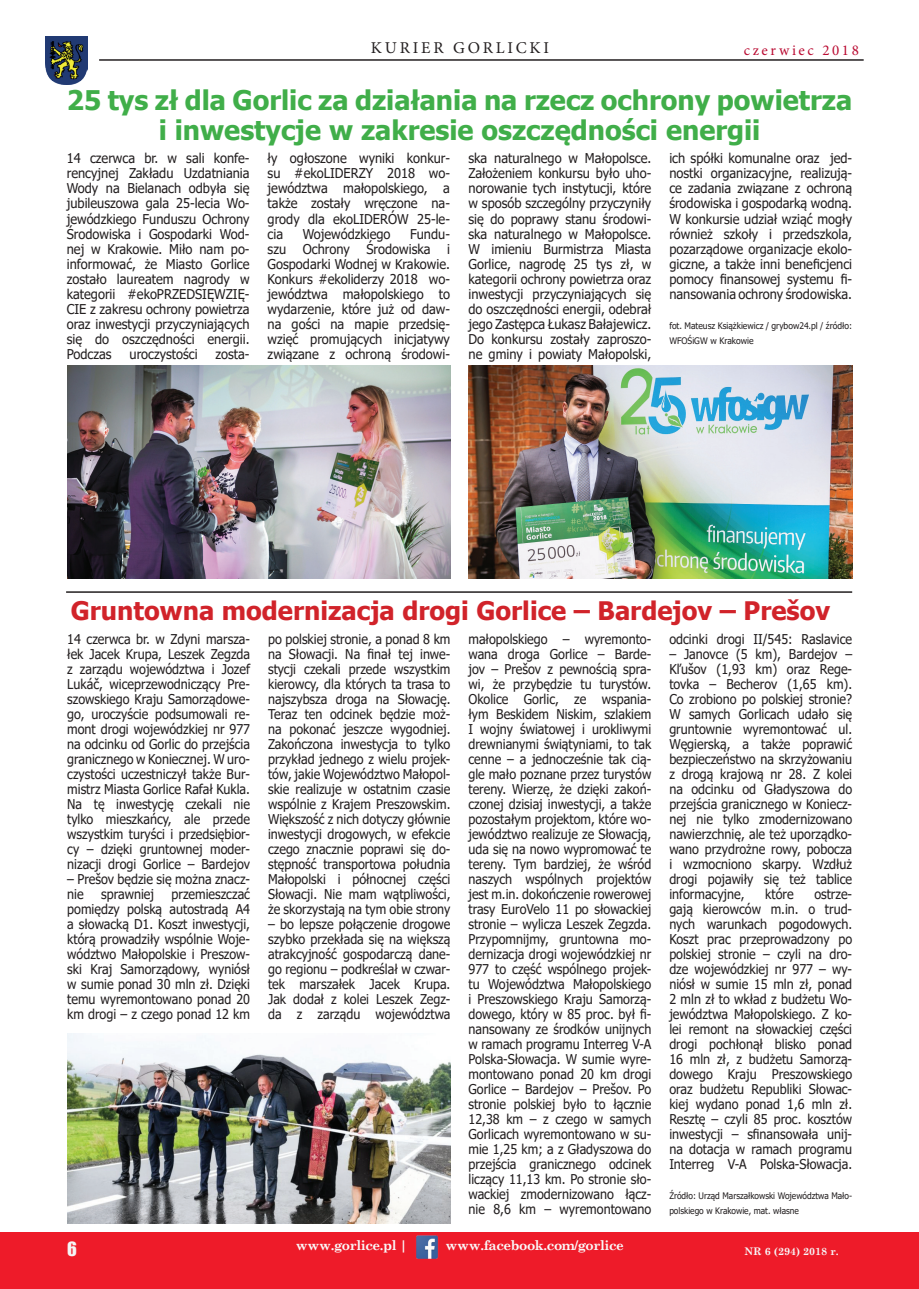
<style>
.page{position:relative;width:919px;height:1289px;background:#fff}
.page>*{position:absolute;margin:0;border:0;box-sizing:border-box;transform-origin:0 0}
.t1{font:700 27px/30px "Tahoma";color:#40ae49;text-align:center}
.t2{font:700 25.5px "Tahoma";color:#d1232a}
.t3{font:18px "Impact";color:#f5f5f6}
.t4{font:16.5px "Minion Pro";letter-spacing:.17em;color:#231f20}
.t5{font:15px "Minion Pro";letter-spacing:.17em;color:#ba0b32}
.t6{font:13.5px/15px "Tahoma";color:#231f20;text-align:justify;scale:.93 1}
.t7{font:13.5px/15px "Tahoma";color:#231f20;text-align:justify;scale:.95 1}
.t8{font:700 13.5px "Century Schoolbook";letter-spacing:-.03em;color:#fafafa}
.t9{font:700 10.5px "Century Schoolbook";color:#f7f7f8}
.t10{font:9px/15px "Tahoma";color:#231f20;scale:.93 1}
.t11{font:9px/15px "Tahoma";color:#231f20;scale:.95 1}
</style>
<div class="page">
<img style="left:45px;top:37px;width:42px;height:48px">
<hr style="left:99px;top:59px;width:764px;height:2px;background:#231f20">
<div style="left:0;top:1232px;width:918px;height:56px;background:#ee1b29"></div>
<img style="left:416px;top:1235px;width:22px;height:24px">
<img style="left:67px;top:366px;width:383px;height:212px">
<img style="left:469px;top:366px;width:383px;height:212px">
<hr style="left:66px;top:591px;width:786px;height:2px;background:#231f20">
<img style="left:67px;top:1033px;width:383px;height:189px">
<p class="t4" style="left:371px;top:36px;width:179px">KURIER GORLICKI</p>
<p class="t5" style="left:743px;top:40px;width:116px">czerwiec 2018</p>
<h1 class="t1" style="left:67px;top:86px;width:786px">25 tys zł dla Gorlic za działania na rzecz ochrony powietrza i inwestycje w zakresie oszczędności energii</h1>
<p class="t7" style="left:67px;top:152px;width:194px">14 czerwca br. w sali konfe&shy;rencyjnej Zakładu Uzdatniania Wody na Bielanach odbyła się jubileuszowa gala 25-lecia Wo&shy;jewódzkiego Funduszu Ochrony Środowiska i Gospodarki Wod&shy;nej w Krakowie. Miło nam po&shy;informować, że Miasto Gorlice zostało laureatem nagrody w kategorii #ekoPRZEDSIĘWZIĘ-CIE z zakresu ochrony powietrza oraz inwestycji przyczyniających się do oszczędności energii.<br>Podczas</p>
<p class="t7" style="left:129px;top:347px;width:73px">uroczystości</p>
<p class="t7" style="left:215px;top:347px;width:37px">zosta-</p>
<p class="t7" style="left:267px;top:152px;width:193px">ły ogłoszone wyniki konkur&shy;su #ekoLIDERZY 2018 wo&shy;jewództwa małopolskiego, a także zostały wręczone na&shy;grody dla ekoLIDERÓW 25-le&shy;cia</p>
<p class="t7" style="left:303px;top:227px;width:94px">Wojewódzkiego</p>
<p class="t7" style="left:267px;top:227px;width:193px;text-indent:142px">Fundu&shy;szu Ochrony Środowiska i Gospodarki Wodnej w Krakowie.<br>Konkurs #ekoliderzy 2018 wo&shy;jewództwa małopolskiego to wydarzenie, które już od daw&shy;na gości na mapie przedsię&shy;wzięć promujących inicjatywy związane z ochroną środowi-</p>
<p class="t7" style="left:468px;top:152px;width:194px">ska naturalnego w Małopolsce.<br>Założeniem konkursu było uho&shy;norowanie tych instytucji, które w sposób szczególny przyczyniły się do poprawy stanu środowi&shy;ska naturalnego w Małopolsce.<br>W imieniu Burmistrza Miasta Gorlice, nagrodę 25 tys zł, w kategorii ochrony powietrza oraz inwestycji przyczyniających się do oszczędności energii, odebrał jego Zastępca Łukasz Bałajewicz.<br>Do konkursu zostały zaproszo&shy;ne gminy i powiaty Małopolski,</p>
<p class="t7" style="left:669px;top:152px;width:194px">ich spółki komunalne oraz jed&shy;nostki organizacyjne, realizują&shy;ce zadania związane z ochroną środowiska i gospodarką wodną.<br>W konkursie udział wziąć mogły również szkoły i przedszkola, pozarządowe organizacje ekolo&shy;giczne, a także inni beneficjenci pomocy finansowej systemu fi&shy;nansowania ochrony środowiska.</p>
<p class="t11" style="left:669px;top:318px;width:194px">fot. Mateusz Książkiewicz / grybow24.pl / źródło:<br>WFOŚiGW w Krakowie</p>
<h2 class="t2" style="left:71px;top:593px;width:760px">Gruntowna modernizacja drogi Gorlice – Bardejov – Prešov</h2>
<p class="t6" style="left:67px;top:632px;width:198px">14 czerwca br. w Zdyni marsza&shy;łek Jacek Krupa, Leszek Zegzda z zarządu województwa i Jozef Lukáč, wiceprzewodniczący Pre&shy;szowskiego Kraju Samorządowe&shy;go, uroczyście podsumowali re&shy;mont drogi wojewódzkiej nr 977 na odcinku od Gorlic do przejścia granicznego w Koniecznej. W uro&shy;czystości uczestniczył także Bur&shy;mistrz Miasta Gorlice Rafał Kukla.<br>Na tę inwestycję czekali nie tylko mieszkańcy, ale przede wszystkim turyści i przedsiębior&shy;cy – dzięki gruntownej moder&shy;nizacji drogi Gorlice – Bardejov</p>
<p class="t6" style="left:67px;top:872px;width:198px">– Prešov będzie się można znacz&shy;nie</p>
<p class="t6" style="left:67px;top:887px;width:198px;text-indent:104px">przemieszczać pomiędzy polską autostradą A4 a słowacką D1. Koszt inwestycji, którą prowadziły wspólnie Woje&shy;wództwo Małopolskie i Preszow&shy;ski Kraj Samorządowy, wyniósł w sumie ponad 30 mln zł. Dzięki temu wyremontowano ponad 20 km drogi – z czego ponad 12 km</p>
<p class="t6" style="left:101px;top:887px;width:58px">sprawniej</p>
<p class="t6" style="left:268px;top:632px;width:198px">po polskiej stronie, a ponad 8 km na Słowacji. Na finał tej inwe&shy;stycji czekali przede wszystkim kierowcy, dla których ta trasa to najszybsza droga na Słowację.<br>Teraz ten odcinek będzie moż&shy;na pokonać jeszcze wygodniej.<br>Zakończona inwestycja to tylko przykład jednego z wielu projek&shy;tów, jakie Województwo Małopol&shy;skie realizuje w ostatnim czasie wspólnie z Krajem Preszowskim.<br>Większość z nich dotyczy głównie inwestycji drogowych, w efekcie czego znacznie poprawi się do&shy;stępność transportowa południa Małopolski i północnej części Słowacji. Nie mam wątpliwości, że skorzystają na tym obie strony</p>
<p class="t6" style="left:268px;top:917px;width:197px">– bo lepsze połączenie drogowe szybko przekłada się na większą atrakcyjność gospodarczą dane&shy;go regionu – podkreślał w czwar&shy;tek marszałek Jacek Krupa.<br>Jak dodał z kolei Leszek Zegz&shy;da z zarządu województwa</p>
<p class="t6" style="left:468px;top:632px;width:198px">małopolskiego – wyremonto&shy;wana droga Gorlice – Barde&shy;jov – Prešov z pewnością spra&shy;wi, że przybędzie tu turystów.<br>Okolice Gorlic, ze wspania&shy;łym Beskidem Niskim, szlakiem I wojny światowej i urokliwymi drewnianymi świątyniami, to tak cenne – a jednocześnie tak cią&shy;gle mało poznane przez turystów tereny. Wierzę, że dzięki zakoń&shy;czonej dzisiaj inwestycji, a także pozostałym projektom, które wo&shy;jewództwo realizuje ze Słowacją, uda się na nowo wypromować te tereny. Tym bardziej, że wśród naszych wspólnych projektów jest m.in. dokończenie rowerowej trasy EuroVelo 11 po słowackiej stronie – wylicza Leszek Zegzda.<br>Przypomnijmy, gruntowna mo&shy;dernizacja drogi wojewódzkiej nr 977 to część wspólnego projek&shy;tu Województwa Małopolskiego i Preszowskiego Kraju Samorzą&shy;dowego, który w 85 proc. był fi&shy;nansowany ze środków unijnych w ramach programu Interreg V-A Polska-Słowacja. W sumie wyre&shy;montowano ponad 20 km drogi Gorlice – Bardejov – Prešov. Po stronie polskiej było to łącznie 12,38 km – z czego w samych Gorlicach wyremontowano w su&shy;mie 1,25 km; a z Gładyszowa do przejścia granicznego odcinek liczący 11,13 km. Po stronie sło&shy;wackiej zmodernizowano łącz&shy;nie 8,6 km – wyremontowano</p>
<p class="t6" style="left:669px;top:632px;width:198px">odcinki drogi II/545: Raslavice</p>
<p class="t6" style="left:669px;top:647px;width:198px">– Janovce (5 km), Bardejov – Kľušov (1,93 km) oraz Rege&shy;tovka – Becherov (1,65 km).<br>Co zrobiono po polskiej stronie?<br>W samych Gorlicach udało się gruntownie wyremontować ul.<br>Węgierską, a także poprawić bezpieczeństwo na skrzyżowaniu z drogą krajową nr 28. Z kolei na odcinku od Gładyszowa do przejścia granicznego w Koniecz&shy;nej nie tylko zmodernizowano nawierzchnię, ale też uporządko&shy;wano przydrożne rowy, pobocza i wzmocniono skarpy. Wzdłuż drogi pojawiły się też tablice informacyjne,</p>
<p class="t6" style="left:765px;top:887px;width:32px">które</p>
<p class="t6" style="left:669px;top:887px;width:198px;text-indent:145px">ostrze&shy;gają kierowców m.in. o trud&shy;nych warunkach pogodowych.<br>Koszt prac przeprowadzony po polskiej stronie – czyli na dro&shy;dze wojewódzkiej nr 977 – wy&shy;niósł w sumie 15 mln zł, ponad 2 mln zł to wkład z budżetu Wo&shy;jewództwa Małopolskiego. Z ko&shy;lei remont na słowackiej części drogi pochłonął blisko ponad 16 mln zł, z budżetu Samorzą&shy;dowego Kraju Preszowskiego oraz budżetu Republiki Słowac&shy;kiej wydano ponad 1,6 mln zł.<br>Resztę – czyli 85 proc. kosztów inwestycji – sfinansowała unij&shy;na dotacja w ramach programu Interreg V-A Polska-Słowacja.</p>
<p class="t10" style="left:669px;top:1189px;width:198px">Źródło: Urząd Marszałkowski Województwa Mało&shy;polskiego w Krakowie, mat. własne</p>
<h3 class="t3" style="left:67px;top:1234px;width:11px">6</h3>
<p class="t8" style="left:296px;top:1234px;width:113px">www.gorlice.pl |</p>
<p class="t8" style="left:445px;top:1234px;width:180px">www.facebook.com/gorlice</p>
<p class="t9" style="left:744px;top:1242px;width:96px">NR 6 (294) 2018 r.</p>
</div>
